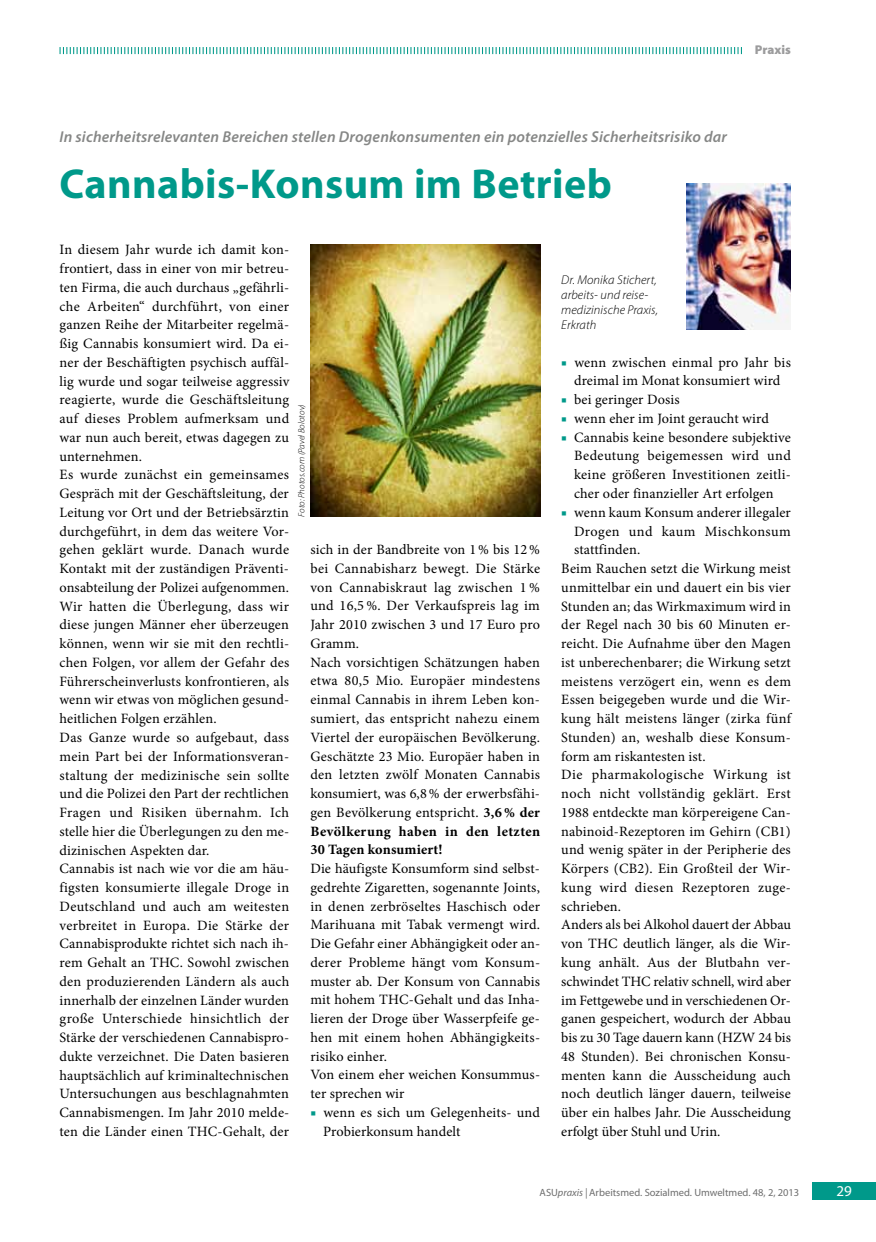
<style>
.page{position:relative;width:876px;height:1242px;background:#fff}
.page>*{position:absolute;margin:0;border:0;box-sizing:border-box;transform-origin:0 0}
.t1{font:700 42px "Myriad Pro";letter-spacing:.01em;color:#00998a}
.t2{font:italic 600 15.75px "Myriad Pro";letter-spacing:.01em;color:#868786}
.t3{font:15px "Myriad Pro";color:#fff}
.t4{font:14.25px/18.8px "Minion Pro";letter-spacing:.01em;color:#000}
.t5{font:14.25px "Minion Pro";letter-spacing:.03em;color:#000}
.t6{font:italic 300 12.75px/15px "Myriad Pro";letter-spacing:.005em;color:#000}
.t7{font:900 12.75px "Myriad Pro";color:#9c9c9d}
.t8{font:10.5px "Myriad Pro";color:#6e6e6e}
.t9{font:italic 300 9px "Myriad Pro";letter-spacing:.005em;color:#000}
.s1{font-weight:700}
.s2{color:#00998a}
.s3{font-style:italic}
</style>
<div class="page">
<div style="left:812px;top:1182px;width:64px;height:17px;background:#00998a"></div>
<img style="left:687px;top:184px;width:104px;height:145px">
<img style="left:310px;top:245px;width:230px;height:271px">
<svg style="left:60px;top:47px;width:682px;height:7px"></svg>
<p class="t7" style="left:755px;top:43px;width:37px">Praxis</p>
<p class="t2" style="left:60px;top:128px;width:669px">In sicherheitsrelevanten Bereichen stellen Drogenkonsumenten ein potenzielles Sicherheitsrisiko dar</p>
<h1 class="t1" style="left:60px;top:160px;width:554px">Cannabis-Konsum im Betrieb</h1>
<p class="t4" style="left:60px;top:240px;width:231px">In diesem Jahr wurde ich damit kon&shy;frontiert, dass in einer von mir betreu&shy;ten Firma, die auch durchaus „gefährli&shy;che Arbeiten“ durchführt, von einer ganzen Reihe der Mitarbeiter regelmä&shy;ßig Cannabis konsumiert wird. Da ei&shy;ner der Beschäftigten psychisch auffäl&shy;lig wurde und sogar teilweise aggressiv reagierte, wurde die Geschäftsleitung auf dieses Problem aufmerksam und war nun auch bereit, etwas dagegen zu unternehmen.<br>Es wurde zunächst ein gemeinsames Gespräch mit der Geschäftsleitung, der Leitung vor Ort und der Betriebsärztin durchgeführt, in dem das weitere Vor&shy;gehen geklärt wurde. Danach wurde Kontakt mit der zuständigen Präventi&shy;onsabteilung der Polizei aufgenommen.<br>Wir hatten die Überlegung, dass wir diese jungen Männer eher überzeugen können, wenn wir sie mit den rechtli&shy;chen Folgen, vor allem der Gefahr des Führerscheinverlusts konfrontieren, als wenn wir etwas von möglichen gesund&shy;heitlichen Folgen erzählen.<br>Das Ganze wurde so aufgebaut, dass mein Part bei der Informationsveran&shy;staltung der medizinische sein sollte und die Polizei den Part der rechtlichen Fragen und Risiken übernahm. Ich stelle hier die Überlegungen zu den me&shy;dizinischen Aspekten dar.<br>Cannabis ist nach wie vor die am häu&shy;figsten konsumierte illegale Droge in Deutschland und auch am weitesten verbreitet in Europa. Die Stärke der Cannabisprodukte richtet sich nach ih&shy;rem Gehalt an THC. Sowohl zwischen den produzierenden Ländern als auch innerhalb der einzelnen Länder wurden große Unterschiede hinsichtlich der Stärke der verschiedenen Cannabispro&shy;dukte verzeichnet. Die Daten basieren hauptsächlich auf kriminaltechnischen Untersuchungen aus beschlagnahmten Cannabismengen. Im Jahr 2010 melde&shy;ten die Länder einen THC-Gehalt, der</p>
<p class="t9" style="left:297px;top:516px;width:114px;rotate:-90deg">Foto: Photos.com (Pavel Bolotov)</p>
<p class="t4" style="left:310px;top:540px;width:231px">sich in der Bandbreite von 1% bis 12% bei Cannabisharz bewegt. Die Stärke von Cannabiskraut lag zwischen 1 % und 16,5 %. Der Verkaufspreis lag im Jahr 2010 zwischen 3 und 17 Euro pro Gramm.<br>Nach vorsichtigen Schätzungen haben etwa 80,5 Mio. Europäer mindestens einmal Cannabis in ihrem Leben kon&shy;sumiert, das entspricht nahezu einem Viertel der europäischen Bevölkerung.<br>Geschätzte 23 Mio. Europäer haben in den letzten zwölf Monaten Cannabis konsumiert, was 6,8% der erwerbsfähi&shy;gen Bevölkerung entspricht. <span class="s1">3,6 % der Bevölkerung haben in den letzten 30 Tagen konsumiert!</span></p>
<p class="t4" style="left:310px;top:859px;width:231px">Die häufigste Konsumform sind selbst&shy;gedrehte Zigaretten, sogenannte Joints, in denen zerbröseltes Haschisch oder Marihuana mit Tabak vermengt wird.<br>Die Gefahr einer Abhängigkeit oder an&shy;derer Probleme hängt vom Konsum&shy;muster ab. Der Konsum von Cannabis mit hohem THC-Gehalt und das Inha&shy;lieren der Droge über Wasserpfeife ge&shy;hen mit einem hohen Abhängigkeits&shy;risiko einher.<br>Von einem eher weichen Konsummus&shy;ter sprechen wir</p>
<p class="t4" style="left:323px;top:1103px;width:218px;text-indent:-13px"><span class="s2">■</span> wenn es sich um Gelegenheits- und<br>Probierkonsum handelt</p>
<p class="t6" style="left:561px;top:273px;width:98px">Dr. Monika Stichert, arbeits- und reise&shy;medizinische Praxis,<br>Erkrath</p>
<p class="t4" style="left:561px;top:353px;width:231px;text-align:center"><span class="s2">■</span> wenn zwischen einmal pro Jahr bis dreimal im Monat konsumiert wird</p>
<p class="t4" style="left:561px;top:390px;width:120px"><span class="s2">■</span> bei geringer Dosis</p>
<p class="t4" style="left:561px;top:409px;width:209px"><span class="s2">■</span> wenn eher im Joint geraucht wird</p>
<p class="t4" style="left:574px;top:428px;width:218px;text-align:justify;text-indent:-13px"><span class="s2">■</span> Cannabis keine besondere subjektive Bedeutung beigemessen wird und keine größeren Investitionen zeitli&shy;cher oder finanzieller Art erfolgen</p>
<p class="t4" style="left:561px;top:503px;width:231px"><span class="s2">■</span> wenn kaum Konsum anderer illegaler</p>
<p class="t5" style="left:574px;top:521px;width:218px">Drogen und kaum Mischkonsum</p>
<p class="t4" style="left:574px;top:540px;width:68px">stattfinden.</p>
<p class="t4" style="left:561px;top:559px;width:231px">Beim Rauchen setzt die Wirkung meist</p>
<p class="t4" style="left:561px;top:578px;width:231px">unmittelbar ein und dauert ein bis vier</p>
<p class="t4" style="left:561px;top:596px;width:231px">Stunden an; das Wirkmaximum wird in</p>
<p class="t4" style="left:561px;top:615px;width:231px">der Regel nach 30 bis 60 Minuten er-</p>
<p class="t4" style="left:561px;top:634px;width:231px">reicht. Die Aufnahme über den Magen</p>
<p class="t4" style="left:561px;top:653px;width:231px">ist unberechenbarer; die Wirkung setzt</p>
<p class="t4" style="left:561px;top:672px;width:231px">meistens verzögert ein, wenn es dem</p>
<p class="t4" style="left:561px;top:690px;width:231px">Essen beigegeben wurde und die Wir-</p>
<p class="t4" style="left:561px;top:709px;width:231px">kung hält meistens länger (zirka fünf</p>
<p class="t4" style="left:561px;top:728px;width:231px">Stunden) an, weshalb diese Konsum-</p>
<p class="t4" style="left:561px;top:747px;width:146px">form am riskantesten ist.</p>
<p class="t5" style="left:561px;top:765px;width:231px">Die pharmakologische Wirkung ist</p>
<p class="t4" style="left:561px;top:784px;width:231px">noch nicht vollständig geklärt. Erst</p>
<p class="t4" style="left:561px;top:803px;width:231px">1988 entdeckte man körpereigene Can-</p>
<p class="t4" style="left:561px;top:822px;width:231px">nabinoid-Rezeptoren im Gehirn (CB1)</p>
<p class="t4" style="left:561px;top:840px;width:231px">und wenig später in der Peripherie des</p>
<p class="t4" style="left:561px;top:859px;width:231px">Körpers (CB2). Ein Großteil der Wir-</p>
<p class="t5" style="left:561px;top:878px;width:231px">kung wird diesen Rezeptoren zuge-</p>
<p class="t4" style="left:561px;top:897px;width:61px">schrieben.</p>
<p class="t4" style="left:561px;top:915px;width:231px">Anders als bei Alkohol dauert der Abbau</p>
<p class="t4" style="left:561px;top:934px;width:231px">von THC deutlich länger, als die Wir-</p>
<p class="t4" style="left:561px;top:953px;width:231px">kung anhält. Aus der Blutbahn ver-</p>
<p class="t4" style="left:561px;top:972px;width:231px">schwindet THC relativ schnell, wird aber</p>
<p class="t4" style="left:561px;top:990px;width:231px">im Fettgewebe und in verschiedenen Or-</p>
<p class="t4" style="left:561px;top:1009px;width:231px">ganen gespeichert, wodurch der Abbau</p>
<p class="t4" style="left:561px;top:1028px;width:231px">bis zu 30 Tage dauern kann (HZW 24 bis</p>
<p class="t4" style="left:561px;top:1047px;width:231px">48 Stunden). Bei chronischen Konsu-</p>
<p class="t4" style="left:561px;top:1065px;width:231px">menten kann die Ausscheidung auch</p>
<p class="t4" style="left:561px;top:1084px;width:231px">noch deutlich länger dauern, teilweise</p>
<p class="t4" style="left:561px;top:1103px;width:231px">über ein halbes Jahr. Die Ausscheidung</p>
<p class="t4" style="left:561px;top:1122px;width:161px">erfolgt über Stuhl und Urin.</p>
<p class="t8" style="left:540px;top:1186px;width:261px">ASU<span class="s3">praxis |</span> Arbeitsmed. Sozialmed. Umweltmed. 48, 2, 2013</p>
<p class="t3" style="left:836px;top:1182px;width:17px">29</p>
</div>
